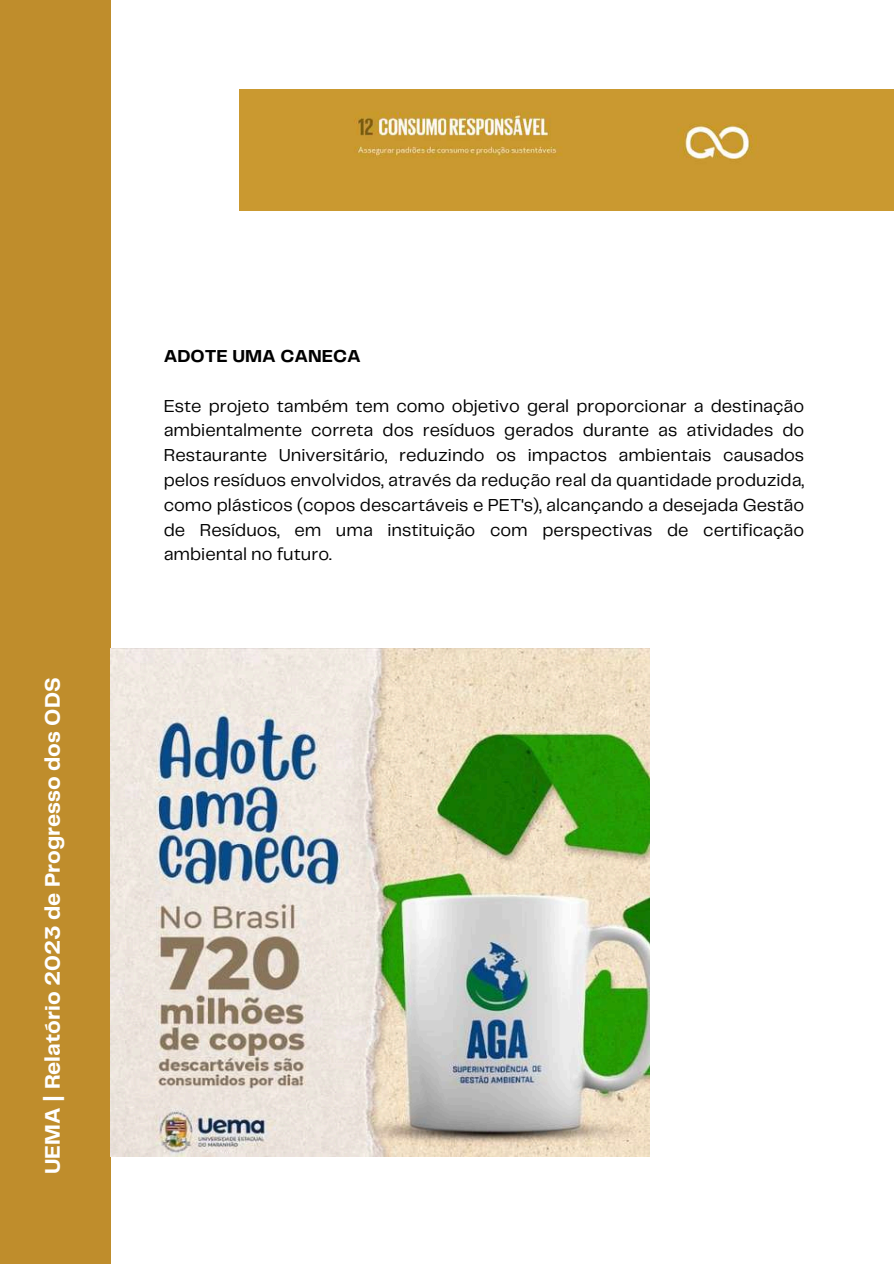
<style>
.page{position:relative;width:894px;height:1264px;background:#fff}
.page>*{position:absolute;margin:0;border:0;box-sizing:border-box;transform-origin:0 0}
.t1{font:700 21.9px "Telegraf";color:#fff}
.t2{font:18px/24.8px "Telegraf";color:#000;text-align:justify}
.t3{font:700 18px "Telegraf";color:#000}
</style>
<div class="page">
<div style="left:0;top:0;width:110px;height:1263px;background:#bf8d2c"></div>
<img style="left:239px;top:89px;width:654px;height:122px">
<img style="left:110px;top:648px;width:539px;height:508px">
<p class="t1" style="left:43px;top:1174px;width:498px;rotate:-90deg">UEMA | Relatório 2023 de Progresso dos ODS</p>
<p class="t3" style="left:164px;top:348px;width:199px">ADOTE UMA CANECA</p>
<p class="t2" style="left:164px;top:394px;width:642px">Este projeto também tem como objetivo geral proporcionar a destinação ambientalmente correta dos resíduos gerados durante as atividades do Restaurante Universitário, reduzindo os impactos ambientais causados pelos resíduos envolvidos, através da redução real da quantidade produzida, como plásticos (copos descartáveis e PET's), alcançando a desejada Gestão de Resíduos, em uma instituição com perspectivas de certificação ambiental no futuro.</p>
</div>
